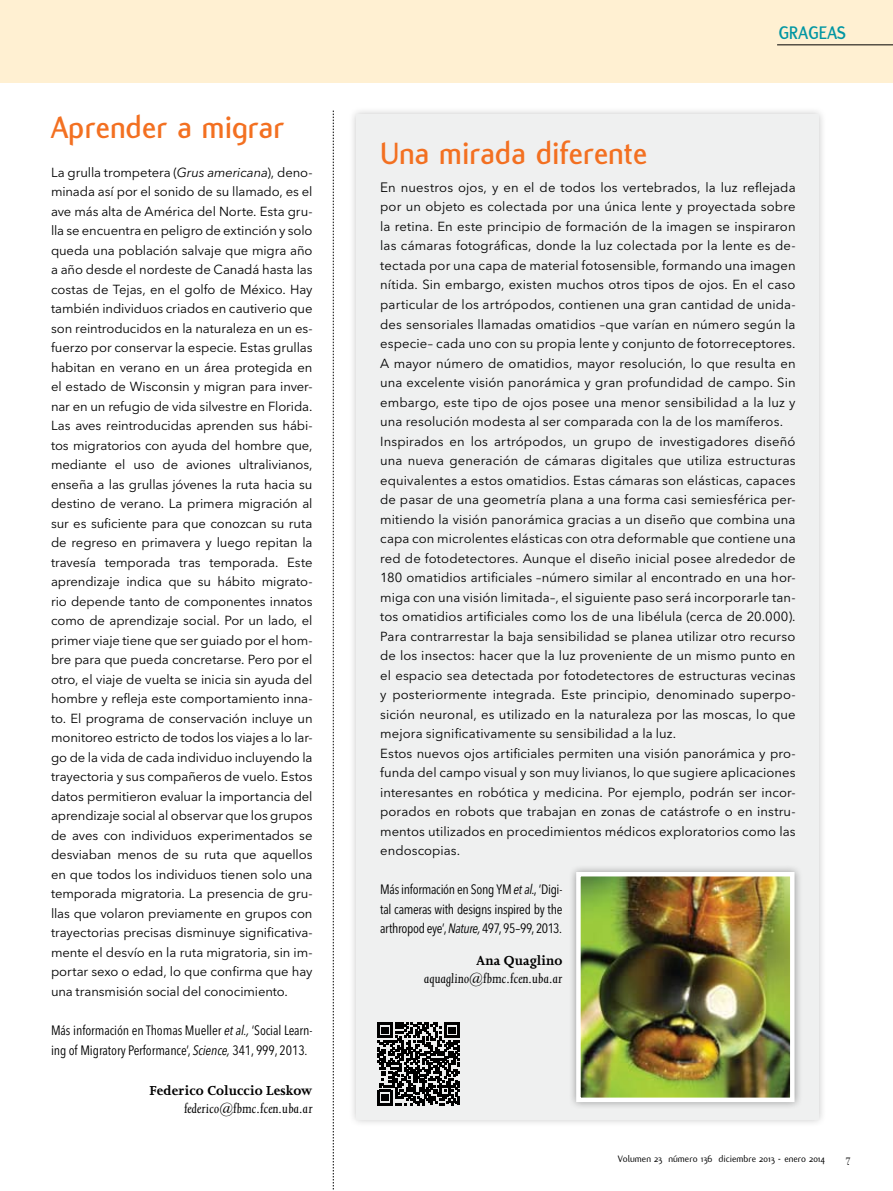
<style>
.page{position:relative;width:893px;height:1191px;background:#fff}
.page>*{position:absolute;margin:0;border:0;box-sizing:border-box;transform-origin:0 0}
.t1{font:700 33px "Flux";letter-spacing:.005em;color:#f37021}
.t2{font:700 19.5px "Flux";letter-spacing:.01em;color:#0096a3;scale:.95 1}
.t3{font:italic 15px "Joanna";letter-spacing:.005em;color:#000}
.t4{font:700 15px "Joanna";letter-spacing:.005em;color:#000}
.t5{font:condensed 13.5px/19.5px "Avenir Next LT Pro";letter-spacing:-.015em;color:#000}
.t6{font:13.05px/19.5px "Avenir Next LT Pro";letter-spacing:.01em;color:#000;text-align:justify}
.t7{font:11.25px "Filosofia";color:#000}
.t8{font:10.2px "Flux";color:#000}
.s1{font-style:italic}
.s2{font-size:13.5px}
</style>
<div class="page">
<div style="left:348px;top:106px;width:485px;height:1028px;background:#000;opacity:.23"></div>
<div style="left:357px;top:114px;width:462px;height:1005px;background:#eff0f0"></div>
<svg style="left:333px;top:111px;width:1px;height:1079px"></svg>
<div style="left:568px;top:863px;width:241px;height:253px;background:#000;opacity:.38"></div>
<img style="left:581px;top:877px;width:208px;height:220px">
<div style="left:576px;top:872px;width:218px;height:230px;border:4px solid #fff"></div>
<div style="left:0;top:0;width:893px;height:82px;background:#fff0d2"></div>
<svg style="left:377px;top:1022px;width:83px;height:83px"></svg>
<hr style="left:777px;top:45px;width:116px;height:1px;background:#000">
<h1 class="t1" style="left:51px;top:109px;width:235px">Aprender a migrar</h1>
<p class="t6" style="left:51px;top:162px;width:263px">La grulla trompetera (<span class="s1">Grus americana</span>), deno&shy;minada así por el sonido de su llamado, es el ave más alta de América del N orte. Esta gru&shy;lla se encuentra en peligro de extinción y solo queda una población salvaje que migra año a año desde el nordeste de Canadá hasta las costas de Tejas, en el golfo de M éxico. Hay también individuos criados en cautiverio que son reintroducidos en la naturaleza en un es&shy;fuerzo por conservar la especie. Estas grullas habitan en verano en un área protegida en el estado de Wisconsin y migran para inver&shy;nar en un refugio de vida silvestre en Florida.<br>Las aves reintroducidas aprenden sus hábi&shy;tos migratorios con ayuda del hombre que, mediante el uso de aviones ultralivianos, enseña a las grullas jóvenes la ruta hacia su destino de verano. La primera migración al sur es suficiente para que conozcan su ruta de regreso en primavera y luego repitan la travesía temporada tras temporada. Este aprendizaje indica que su hábito migrato&shy;rio depende tanto de componentes innatos como de aprendizaje social. Por un lado, el primer viaje tiene que ser guiado por el hom&shy;bre para que pueda concretarse. Pero por el otro, el viaje de vuelta se inicia sin ayuda del hombre y refleja este comportamiento inna&shy;to. El programa de conservación incluye un monitoreo estricto de todos los viajes a lo lar&shy;go de la vida de cada individuo incluyendo la trayectoria y sus compañeros de vuelo. Estos datos permitieron evaluar la importancia del aprendizaje social al observar que los grupos de aves con individuos experimentados se desviaban menos de su ruta que aquellos en que todos los individuos tienen solo una temporada migratoria. La presencia de gru&shy;llas que volaron previamente en grupos con trayectorias precisas disminuye significativa&shy;mente el desvío en la ruta migratoria, sin im&shy;portar sexo o edad, lo que confirma que hay una transmisión social del conocimiento.</p>
<p class="t5" style="left:51px;top:1020px;width:263px">Más información en Thomas Mueller <span class="s1">et al.,</span> ‘Social Learn&shy;ing of Migratory Performance’, <span class="s1">Science,</span> 341, 999, 2013.</p>
<p class="t4" style="left:150px;top:1082px;width:164px">Federico Coluccio Leskow</p>
<p class="t3" style="left:184px;top:1100px;width:130px">federico@fbmc.fcen.uba.ar</p>
<h1 class="t1" style="left:380px;top:135px;width:269px">Una mirada diferente</h1>
<h2 class="t2" style="left:779px;top:22px;width:72px">GRAGEAS</h2>
<p class="t6" style="left:380px;top:178px;width:417px;text-align:left"><span class="s2">E</span>n nuestros ojos, y en el de todos los vertebrados, la luz reflejada por un objeto es colectada por una única lente y proyectada sobre la retina. En este principio de formación de la imagen se inspiraron las cámaras fotográficas, donde la luz colectada por la lente es de&shy;tectada por una capa de material fotosensible, formando una imagen nítida. Sin embargo, existen muchos otros tipos de ojos. En el caso particular de los artrópodos, contienen una gran cantidad de unida&shy;des sensoriales llamadas omatidios –que varían en número según la especie– cada uno con su propia lente y conjunto de fotorreceptores.<br>A mayor número de omatidios, mayor resolución, lo que resulta en una excelente visión panorámica y gran profundidad de campo. Sin embargo, este tipo de ojos posee una menor sensibilidad a la luz y una resolución modesta al ser comparada con la de los mamíferos.<br>Inspirados en los artrópodos, un grupo de investigadores diseñó una nueva generación de cámaras digitales que utiliza estructuras equivalentes a estos omatidios. Estas cámaras son elásticas, capaces de pasar de una geometría plana a una forma casi semiesférica per&shy;mitiendo la visión panorámica gracias a un diseño que combina una capa con microlentes elásticas con otra deformable que contiene una red de fotodetectores. Aunque el diseño inicial posee alrededor de 180 omatidios artificiales –número similar al encontrado en una hor&shy;miga con una visión limitada–, el siguiente paso será incorporarle tan&shy;tos omatidios artificiales como los de una libélula (cerca de 20.000).<br>Para contrarrestar la baja sensibilidad se planea utilizar otro recurso de los insectos: hacer que la luz proveniente de un mismo punto en el espacio sea detectada por fotodetectores de estructuras vecinas y posteriormente integrada. Este principio, denominado superpo&shy;sición neuronal, es utilizado en la naturaleza por las moscas, lo que mejora significativamente su sensibilidad a la luz.<br>Estos nuevos ojos artificiales permiten una visión panorámica y pro&shy;funda del campo visual y son muy livianos, lo que sugiere aplicaciones interesantes en robótica y medicina. Por ejemplo, podrán ser incor&shy;porados en robots que trabajan en zonas de catástrofe o en instru&shy;mentos utilizados en procedimientos médicos exploratorios como las endoscopias.</p>
<p class="t5" style="left:380px;top:879px;width:184px;text-align:justify">Más información en Song YM <span class="s1">et al</span>., ‘Digi&shy;tal cameras with designs inspired by the arthropod eye’, <span class="s1">Nature,</span> 497, 95–99, 2013.</p>
<p class="t4" style="left:476px;top:952px;width:88px">Ana Quaglino</p>
<p class="t3" style="left:424px;top:970px;width:140px">aquaglino@fbmc.fcen.uba.ar</p>
<p class="t8" style="left:618px;top:1153px;width:209px">Volumen 23 número 136 diciembre 2013 - enero 2014</p>
<p class="t7" style="left:846px;top:1152px;width:6px">7</p>
</div>
